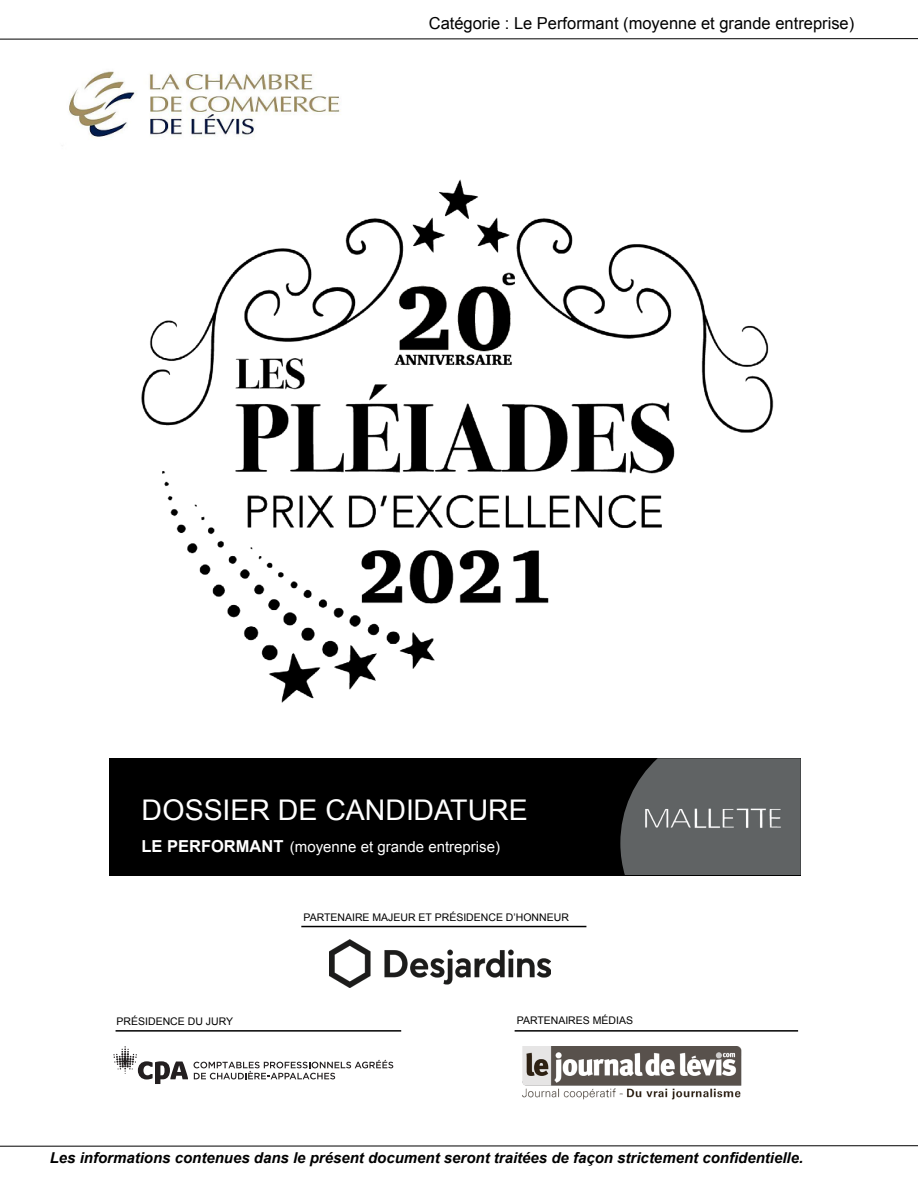
<style>
.page{position:relative;width:918px;height:1188px;background:#fff}
.page>*{position:absolute;margin:0;border:0;box-sizing:border-box;transform-origin:0 0}
.t1{font:28.5px "Arial";color:#fff}
.t2{font:16.5px "Arial";color:#000}
.t3{font:italic 700 15px "Arial";color:#000}
.t4{font:15px "Arial";color:#fff}
.t5{font:10.5px "Arial";color:#000}
.s1{font-weight:700;font-size:16.5px}
</style>
<div class="page">
<svg style="left:0;top:38px;width:918px;height:2px;background:#7f7f7f"></svg>
<svg style="left:0;top:1145px;width:918px;height:2px;background:#7f7f7f"></svg>
<svg style="left:194px;top:1060px;width:199px;height:19px"></svg>
<svg style="left:113px;top:1046px;width:75px;height:38px"></svg>
<img style="left:522px;top:1046px;width:220px;height:54px">
<hr style="left:116px;top:1030px;width:285px;height:2px;background:#000">
<hr style="left:515px;top:1030px;width:283px;height:2px;background:#000">
<img style="left:69px;top:71px;width:272px;height:67px">
<img style="left:329px;top:940px;width:221px;height:47px">
<hr style="left:301px;top:926px;width:285px;height:1px;background:#000">
<img style="left:141px;top:179px;width:633px;height:524px">
<div style="left:109px;top:758px;width:691px;height:118px;background:#000"></div>
<svg style="left:620px;top:758px;width:180px;height:117px;background:#575a5b"></svg>
<img style="left:638px;top:793px;width:151px;height:51px">
<p class="t2" style="left:429px;top:12px;width:427px">Catégorie : Le Performant (moyenne et grande entreprise)</p>
<h1 class="t1" style="left:141px;top:791px;width:388px">DOSSIER DE CANDIDATURE</h1>
<p class="t4" style="left:141px;top:837px;width:360px"><span class="s1">LE PERFORMANT</span> (moyenne et grande entreprise)</p>
<p class="t5" style="left:303px;top:911px;width:267px">PARTENAIRE MAJEUR ET PRÉSIDENCE D’HONNEUR</p>
<p class="t5" style="left:117px;top:1014px;width:118px">PRÉSIDENCE DU JURY</p>
<p class="t5" style="left:517px;top:1013px;width:118px">PARTENAIRES MÉDIAS</p>
<p class="t3" style="left:50px;top:1148px;width:755px">Les informations contenues dans le présent document seront traitées de façon strictement confidentielle.</p>
</div>
